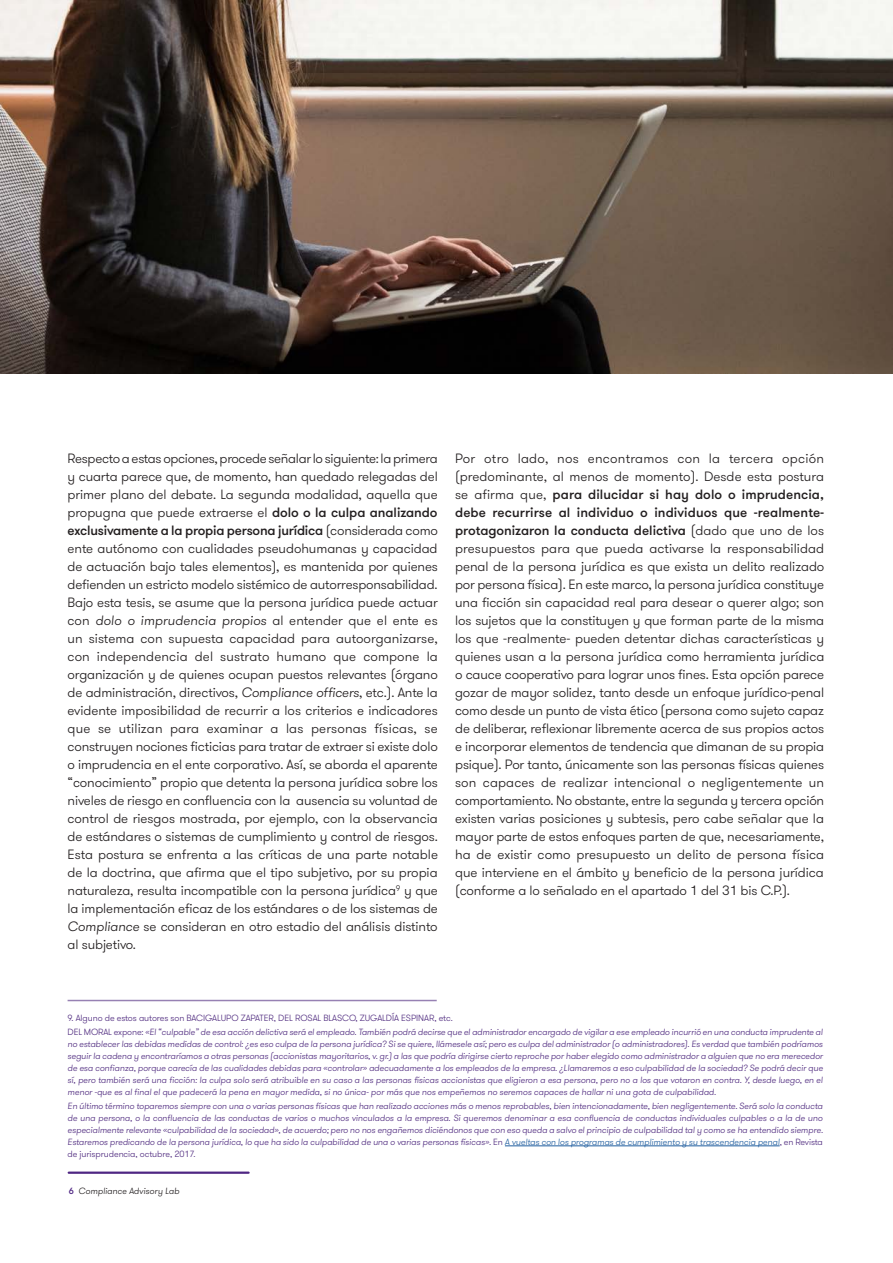
<style>
.page{position:relative;width:893px;height:1263px;background:#fff}
.page>*{position:absolute;margin:0;border:0;box-sizing:border-box;transform-origin:0 0}
.t1{font:300 13.5px/18px "GT Walsheim Pro";letter-spacing:-.01em;color:#231f20;text-align:justify}
.t2{font:italic 300 9px/12px "GT Walsheim Pro";letter-spacing:-.015em;color:#522e81;text-align:justify}
.t3{font:italic 300 9px "GT Walsheim Pro";color:#231f20}
.s1{font-weight:500}
.s2{font-style:italic}
.s3{font-style:normal}
.s4{color:#215e9f}
.s5{font-weight:500;font-style:normal;color:#4f2683}
</style>
<div class="page">
<hr style="left:69px;top:1171px;width:180px;height:3px;background:#4f2683">
<hr style="left:68px;top:1000px;width:369px;height:1px;background:#522e81">
<hr style="left:505px;top:1145px;width:275px;height:1px;background:#215e9f">
<img style="left:0;top:0;width:893px;height:373px">
<p class="t1" style="left:68px;top:450px;width:372px">Respecto a estas opciones, procede señalar lo siguiente: la primera y cuarta parece que, de momento, han quedado relegadas del primer plano del debate. La segunda modalidad, aquella que propugna que puede extraerse el <span class="s1">dolo o la culpa analizando exclusivamente a la propia persona jurídica</span> (considerada como ente autónomo con cualidades pseudohumanas y capacidad de actuación bajo tales elementos), es mantenida por quienes defienden un estricto modelo sistémico de autorresponsabilidad.<br>Bajo esta tesis, se asume que la persona jurídica puede actuar con <span class="s2">dolo o imprudencia propios</span> al entender que el ente es un sistema con supuesta capacidad para autoorganizarse, con independencia del sustrato humano que compone la organización y de quienes ocupan puestos relevantes (órgano de administración, directivos, <span class="s2">Compliance officers</span>, etc.). Ante la evidente imposibilidad de recurrir a los criterios e indicadores que se utilizan para examinar a las personas físicas, se construyen nociones ficticias para tratar de extraer si existe dolo o imprudencia en el ente corporativo. Así, se aborda el aparente “conocimiento” propio que detenta la persona jurídica sobre los niveles de riesgo en confluencia con la ausencia su voluntad de control de riesgos mostrada, por ejemplo, con la observancia de estándares o sistemas de cumplimiento y control de riesgos.<br>Esta postura se enfrenta a las críticas de una parte notable de la doctrina, que afirma que el tipo subjetivo, por su propia naturaleza, resulta incompatible con la persona jurídica<sup>9</sup> y que la implementación eficaz de los estándares o de los sistemas de <span class="s2">Compliance</span> se consideran en otro estadio del análisis distinto al subjetivo.</p>
<p class="t1" style="left:455px;top:450px;width:371px">Por otro lado, nos encontramos con la tercera opción (predominante, al menos de momento). Desde esta postura se afirma que, <span class="s1">para dilucidar si hay dolo o imprudencia, debe recurrirse al individuo o individuos que -realmente&shy;protagonizaron la conducta delictiva</span> (dado que uno de los presupuestos para que pueda activarse la responsabilidad penal de la persona jurídica es que exista un delito realizado por persona física). En este marco, la persona jurídica constituye una ficción sin capacidad real para desear o querer algo; son los sujetos que la constituyen y que forman parte de la misma los que -realmente- pueden detentar dichas características y quienes usan a la persona jurídica como herramienta jurídica o cauce cooperativo para lograr unos fines. Esta opción parece gozar de mayor solidez, tanto desde un enfoque jurídico-penal como desde un punto de vista ético (persona como sujeto capaz de deliberar, reflexionar libremente acerca de sus propios actos e incorporar elementos de tendencia que dimanan de su propia psique). Por tanto, únicamente son las personas físicas quienes son capaces de realizar intencional o negligentemente un comportamiento. No obstante, entre la segunda y tercera opción existen varias posiciones y subtesis, pero cabe señalar que la mayor parte de estos enfoques parten de que, necesariamente, ha de existir como presupuesto un delito de persona física que interviene en el ámbito y beneficio de la persona jurídica (conforme a lo señalado en el apartado 1 del 31 bis C.P.).</p>
<p class="t2" style="left:68px;top:1011px;width:757px;line-height:14.1px"><span class="s3">9. Alguno de estos autores son BACIGALUPO ZAPATER, DEL ROSAL BLASCO, ZUGALDÍA ESPINAR, etc.<br>DEL MORAL expone:</span> «El “culpable” de esa acción delictiva será el empleado. También podrá decirse que el administrador encargado de vigilar a ese empleado incurrió en una conducta imprudente al</p>
<p class="t2" style="left:68px;top:1038px;width:757px">no establecer las debidas medidas de control: ¿es eso culpa de la persona jurídica? Si se quiere, llámesele así; pero es culpa del administrador (o administradores). Es verdad que también podríamos seguir la cadena y encontraríamos a otras personas (accionistas mayoritarios, v. gr.) a las que podría dirigirse cierto reproche por haber elegido como administrador a alguien que no era merecedor de esa confianza, porque carecía de las cualidades debidas para «controlar» adecuadamente a los empleados de la empresa. ¿Llamaremos a eso culpabilidad de la sociedad? Se podrá decir que sí, pero también será una ficción: la culpa solo será atribuible en su caso a las personas físicas accionistas que eligieron a esa persona, pero no a los que votaron en contra. Y, desde luego, en el menor -que es al final el que padecerá la pena en mayor medida, si no única- por más que nos empeñemos no seremos capaces de hallar ni una gota de culpabilidad.</p>
<p class="t2" style="left:68px;top:1100px;width:757px">En último término toparemos siempre con una o varias personas físicas que han realizado acciones más o menos reprobables, bien intencionadamente, bien negligentemente. Será solo la conducta de una persona, o la confluencia de las conductas de varios o muchos vinculados a la empresa. Si queremos denominar a esa confluencia de conductas individuales culpables o a la de uno especialmente relevante «culpabilidad de la sociedad», de acuerdo; pero no nos engañemos diciéndonos que con eso queda a salvo el principio de culpabilidad tal y como se ha entendido siempre.<br>Estaremos predicando de la persona jurídica, lo que ha sido la culpabilidad de una o varias personas físicas». <span class="s3">En</span> <span class="s4">A vueltas con los programas de cumplimiento y su trascendencia penal</span><span class="s3">, en Revista de jurisprudencia, octubre, 2017.</span></p>
<p class="t3" style="left:69px;top:1185px;width:112px"><span class="s5">6</span> Compliance Advisory Lab</p>
</div>
